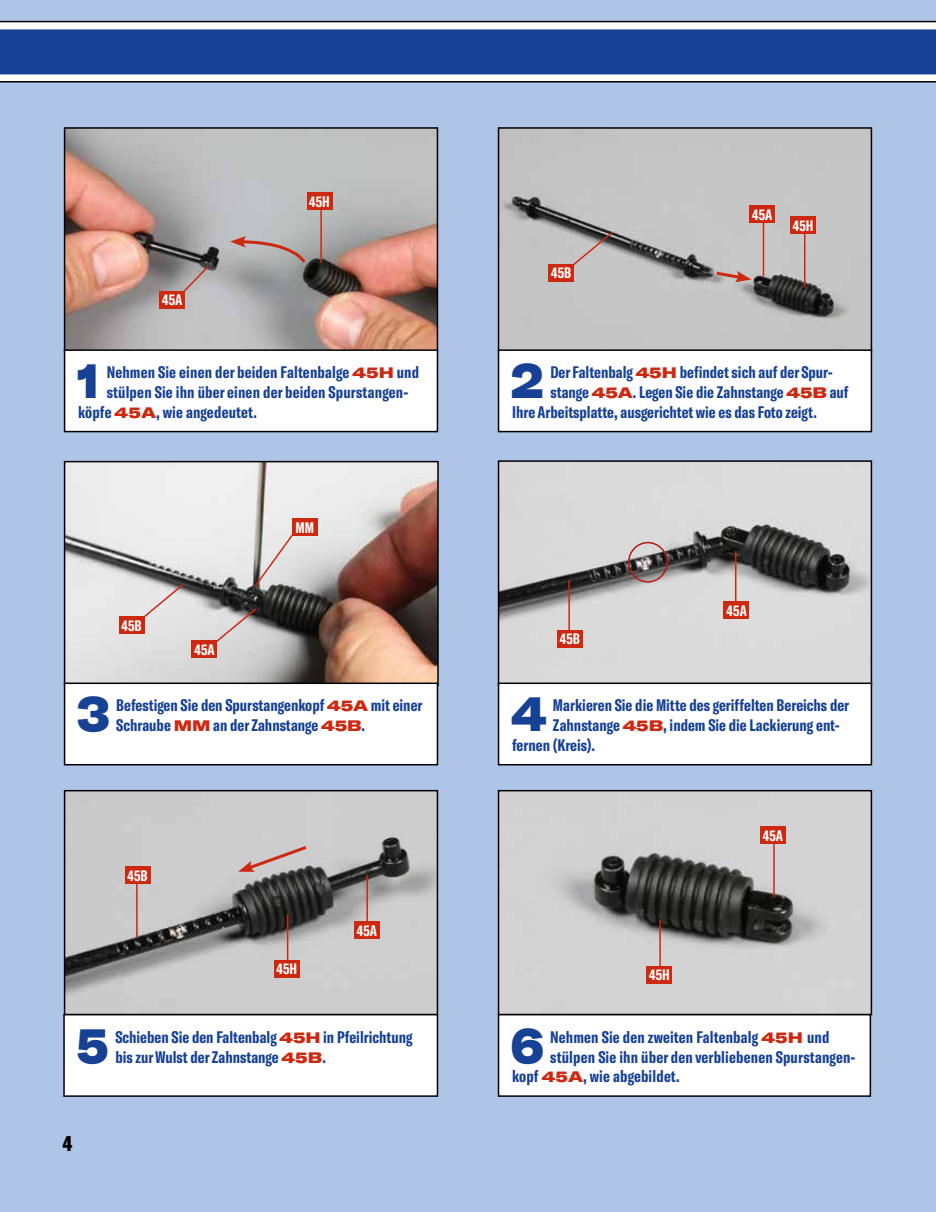
<style>
.page{position:relative;width:936px;height:1212px;background:#fff}
.page>*{position:absolute;margin:0;border:0;box-sizing:border-box;transform-origin:0 0}
.t1{font:900 expanded 48.45px "GT America";color:#164194;scale:.8 1}
.t2{font:900 extra-condensed 21px "GT America";color:#000}
.t3{font:700 extra-condensed 16.5px/19.8px "GT America";color:#164194}
.t4{font:700 extra-condensed 15px "GT America";color:#fff}
.s1{font-weight:900;font-stretch:expanded;font-size:15px;color:#cd2810}
</style>
<div class="page">
<div style="left:0;top:0;width:935px;height:1212px;background:#aec5e7"></div>
<svg style="left:497px;top:789px;width:375px;height:227px;background:#b5b5b5"></svg>
<svg style="left:63px;top:789px;width:376px;height:227px;background:#b0b0b1"></svg>
<img style="left:500px;top:463px;width:369px;height:219px">
<div style="left:497px;top:460px;width:375px;height:226px;border:2px solid #000"></div>
<svg style="left:63px;top:460px;width:376px;height:227px;background:#bcb1ad"></svg>
<img style="left:500px;top:130px;width:369px;height:219px">
<div style="left:497px;top:127px;width:375px;height:226px;border:2px solid #000"></div>
<svg style="left:63px;top:127px;width:376px;height:226px;background:#b3a29d"></svg>
<div style="left:498px;top:350px;width:373px;height:82px;background:#fff"></div>
<div style="left:497px;top:349px;width:375px;height:83px;border:2px solid #000"></div>
<div style="left:65px;top:350px;width:372px;height:82px;background:#fff"></div>
<div style="left:64px;top:349px;width:374px;height:83px;border:2px solid #000"></div>
<svg style="left:564px;top:230px;width:50px;height:43px;background:#afa9a8"></svg>
<div style="left:548px;top:264px;width:26px;height:17px;background:#cd2810"></div>
<svg style="left:713px;top:270px;width:38px;height:12px"></svg>
<svg style="left:134px;top:582px;width:51px;height:43px;background:#dcd5d4"></svg>
<div style="left:119px;top:616px;width:25px;height:17px;background:#cd2810"></div>
<svg style="left:207px;top:607px;width:51px;height:43px;background:#c6c0bf"></svg>
<div style="left:192px;top:641px;width:25px;height:17px;background:#cd2810"></div>
<div style="left:557px;top:630px;width:25px;height:17px;background:#cd2810"></div>
<hr style="left:568px;top:580px;width:2px;height:62px;background:#cd2810">
<div style="left:125px;top:867px;width:25px;height:17px;background:#cd2810"></div>
<hr style="left:136px;top:875px;width:2px;height:63px;background:#cd2810">
<svg style="left:238px;top:843px;width:72px;height:29px;background:#c8b4b1"></svg>
<div style="left:498px;top:1015px;width:372px;height:81px;background:#fff"></div>
<div style="left:497px;top:1014px;width:374px;height:83px;border:2px solid #000"></div>
<div style="left:64px;top:1015px;width:373px;height:81px;background:#fff"></div>
<div style="left:63px;top:1014px;width:375px;height:83px;border:2px solid #000"></div>
<div style="left:498px;top:683px;width:373px;height:82px;background:#fff"></div>
<div style="left:497px;top:682px;width:375px;height:83px;border:2px solid #000"></div>
<div style="left:65px;top:683px;width:372px;height:82px;background:#fff"></div>
<div style="left:64px;top:682px;width:374px;height:83px;border:2px solid #000"></div>
<svg style="left:0;top:21px;width:935px;height:61px;background:#d3d4d6"></svg>
<div style="left:0;top:29px;width:935px;height:45px;background:#164194"></div>
<div style="left:723px;top:601px;width:26px;height:17px;background:#cd2810"></div>
<hr style="left:735px;top:551px;width:1px;height:63px;background:#cd2810">
<div style="left:274px;top:960px;width:26px;height:17px;background:#cd2810"></div>
<hr style="left:287px;top:914px;width:1px;height:50px;background:#cd2810">
<div style="left:159px;top:291px;width:26px;height:17px;background:#cd2810"></div>
<svg style="left:174px;top:264px;width:36px;height:37px"></svg>
<svg style="left:230px;top:236px;width:77px;height:29px;background:#b5a4a1"></svg>
<div style="left:307px;top:192px;width:25px;height:17px;background:#cd2810"></div>
<hr style="left:320px;top:203px;width:2px;height:60px;background:#cd2810">
<div style="left:790px;top:216px;width:26px;height:17px;background:#cd2810"></div>
<hr style="left:804px;top:227px;width:1px;height:60px;background:#cd2810">
<div style="left:749px;top:205px;width:25px;height:17px;background:#cd2810"></div>
<hr style="left:762px;top:216px;width:2px;height:60px;background:#cd2810">
<div style="left:292px;top:519px;width:25px;height:17px;background:#cd2810"></div>
<svg style="left:253px;top:521px;width:50px;height:67px;background:#cfc3bf"></svg>
<div style="left:354px;top:921px;width:25px;height:17px;background:#cd2810"></div>
<hr style="left:366px;top:875px;width:2px;height:50px;background:#cd2810">
<div style="left:646px;top:966px;width:26px;height:17px;background:#cd2810"></div>
<hr style="left:659px;top:920px;width:1px;height:50px;background:#cd2810">
<div style="left:759px;top:826px;width:26px;height:17px;background:#cd2810"></div>
<hr style="left:773px;top:837px;width:1px;height:60px;background:#cd2810">
<div style="left:628px;top:542px;width:39px;height:41px;border:2px solid #b91616;border-radius:50%"></div>
<p class="t4" style="left:162px;top:291px;width:22px">45A</p>
<p class="t4" style="left:309px;top:192px;width:22px">45H</p>
<h1 class="t1" style="left:77px;top:350px;width:29px">1</h1>
<p class="t3" style="left:107px;top:362px;width:314px">Nehmen Sie einen der beiden Faltenbalge <span class="s1">45H</span> und</p>
<p class="t3" style="left:107px;top:382px;width:303px">stülpen Sie ihn über einen der beiden Spurstangen-</p>
<p class="t3" style="left:78px;top:402px;width:180px">köpfe <span class="s1">45A</span>, wie angedeutet.</p>
<p class="t4" style="left:122px;top:616px;width:22px">45B</p>
<p class="t4" style="left:194px;top:641px;width:22px">45A</p>
<p class="t4" style="left:295px;top:518px;width:20px">MM</p>
<h1 class="t1" style="left:77px;top:683px;width:42px">3</h1>
<p class="t3" style="left:116px;top:695px;width:308px">Befestigen Sie den Spurstangenkopf <span class="s1">45A</span> mit einer<br>Schraube <span class="s1">MM</span> an der Zahnstange <span class="s1">45B</span>.</p>
<p class="t4" style="left:128px;top:867px;width:22px">45B</p>
<p class="t4" style="left:276px;top:960px;width:22px">45H</p>
<p class="t4" style="left:356px;top:921px;width:22px">45A</p>
<h1 class="t1" style="left:76px;top:1014px;width:42px">5</h1>
<p class="t3" style="left:115px;top:1027px;width:298px">Schieben Sie den Faltenbalg <span class="s1">45H</span> in Pfeilrichtung bis zur Wulst der Zahnstange <span class="s1">45B</span>.</p>
<p class="t2" style="left:63px;top:1130px;width:11px">4</p>
<p class="t4" style="left:551px;top:264px;width:22px">45B</p>
<p class="t4" style="left:752px;top:205px;width:22px">45A</p>
<p class="t4" style="left:792px;top:216px;width:22px">45H</p>
<h1 class="t1" style="left:510px;top:350px;width:43px">2</h1>
<p class="t3" style="left:550px;top:362px;width:284px">Der Faltenbalg <span class="s1">45H</span> befindet sich auf der Spur-</p>
<p class="t3" style="left:550px;top:382px;width:300px">stange <span class="s1">45A</span>. Legen Sie die Zahnstange <span class="s1">45B</span> auf</p>
<p class="t3" style="left:512px;top:402px;width:306px">Ihre Arbeitsplatte, ausgerichtet wie es das Foto zeigt.</p>
<p class="t4" style="left:560px;top:630px;width:22px">45B</p>
<p class="t4" style="left:726px;top:601px;width:22px">45A</p>
<h1 class="t1" style="left:511px;top:683px;width:45px">4</h1>
<p class="t3" style="left:553px;top:695px;width:298px">Markieren Sie die Mitte des geriffelten Bereichs der</p>
<p class="t3" style="left:553px;top:715px;width:288px">Zahnstange <span class="s1">45B</span>, indem Sie die Lackierung ent-</p>
<p class="t3" style="left:512px;top:735px;width:84px">fernen (Kreis).</p>
<p class="t4" style="left:649px;top:966px;width:22px">45H</p>
<p class="t4" style="left:762px;top:826px;width:22px">45A</p>
<h1 class="t1" style="left:511px;top:1014px;width:43px">6</h1>
<p class="t3" style="left:550px;top:1027px;width:281px">Nehmen Sie den zweiten Faltenbalg <span class="s1">45H</span> und</p>
<p class="t3" style="left:550px;top:1047px;width:307px">stülpen Sie ihn über den verbliebenen Spurstangen-</p>
<p class="t3" style="left:512px;top:1066px;width:169px">kopf <span class="s1">45A</span>, wie abgebildet.</p>
</div>
